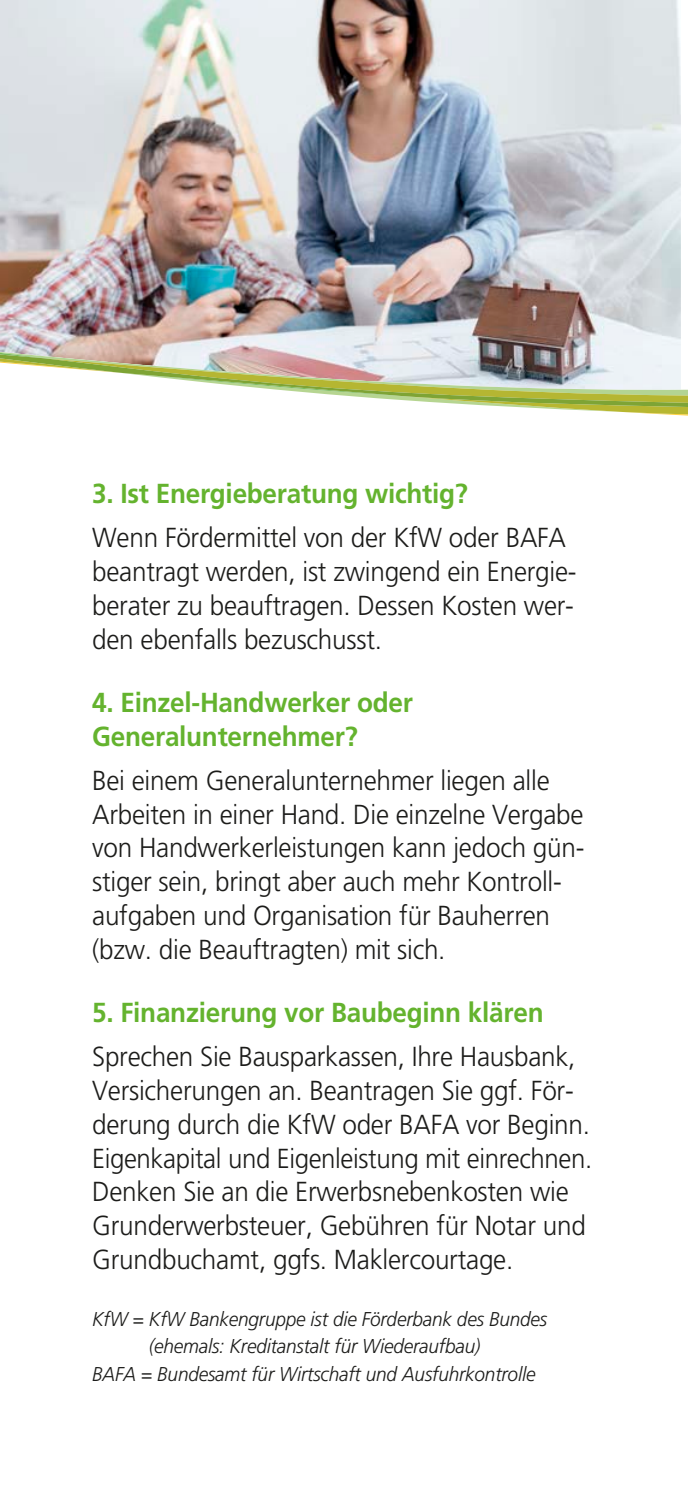
<style>
.page{position:relative;width:688px;height:1489px;background:#fff}
.page>*{position:absolute;margin:0;border:0;box-sizing:border-box;transform-origin:0 0}
.t1{font:300 27.5px/33.8px "Frutiger LT Std";letter-spacing:-.01em;color:#1c1c1a;scale:.95 1}
.t2{font:700 27.5px/33.8px "Frutiger LT Std";letter-spacing:-.01em;color:#64b32e;scale:.95 1}
.t3{font:italic 300 20px/27.5px "Frutiger LT Std";letter-spacing:-.01em;color:#1c1c1a;text-align:center;scale:.95 1}
</style>
<div class="page">
<img style="left:0;top:0;width:680px;height:228px">
<img style="left:0;top:228px;width:681px;height:54px">
<img style="left:0;top:282px;width:687px;height:134px">
<img style="left:0;top:352px;width:687px;height:63px">
<p class="t2" style="left:92px;top:477px;width:397px">3. Ist Energieberatung wichtig?</p>
<p class="t1" style="left:92px;top:521px;width:511px">Wenn Fördermittel von der KfW oder BAFA beantragt werden, ist zwingend ein Energie&shy;berater zu beauftragen. Dessen Kosten wer&shy;den ebenfalls bezuschusst.</p>
<p class="t2" style="left:92px;top:686px;width:339px">4. Einzel-Handwerker oder<br>Generalunternehmer?</p>
<p class="t1" style="left:92px;top:763px;width:519px">Bei einem Generalunternehmer liegen alle Arbeiten in einer Hand. Die einzelne Vergabe von Handwerkerleistungen kann jedoch gün&shy;stiger sein, bringt aber auch mehr Kontroll&shy;aufgaben und Organisation für Bauherren (bzw. die Beauftragten) mit sich.</p>
<p class="t2" style="left:92px;top:996px;width:476px">5. Finanzierung vor Baubeginn klären</p>
<p class="t1" style="left:92px;top:1040px;width:527px">Sprechen Sie Bausparkassen, Ihre Hausbank, Versicherungen an. Beantragen Sie ggf. För&shy;derung durch die KfW oder BAFA vor Beginn.<br>Eigenkapital und Eigenleistung mit einrechnen.<br>Denken Sie an die Erwerbsnebenkosten wie Grunderwerbsteuer, Gebühren für Notar und Grundbuchamt, ggfs. Maklercourtage.</p>
<p class="t3" style="left:92px;top:1305px;width:480px">KfW = KfW Bankengruppe ist die Förderbank des Bundes (ehemals: Kreditanstalt für Wiederaufbau)<br>BAFA = Bundesamt für Wirtschaft und Ausfuhrkontrolle</p>
</div>
